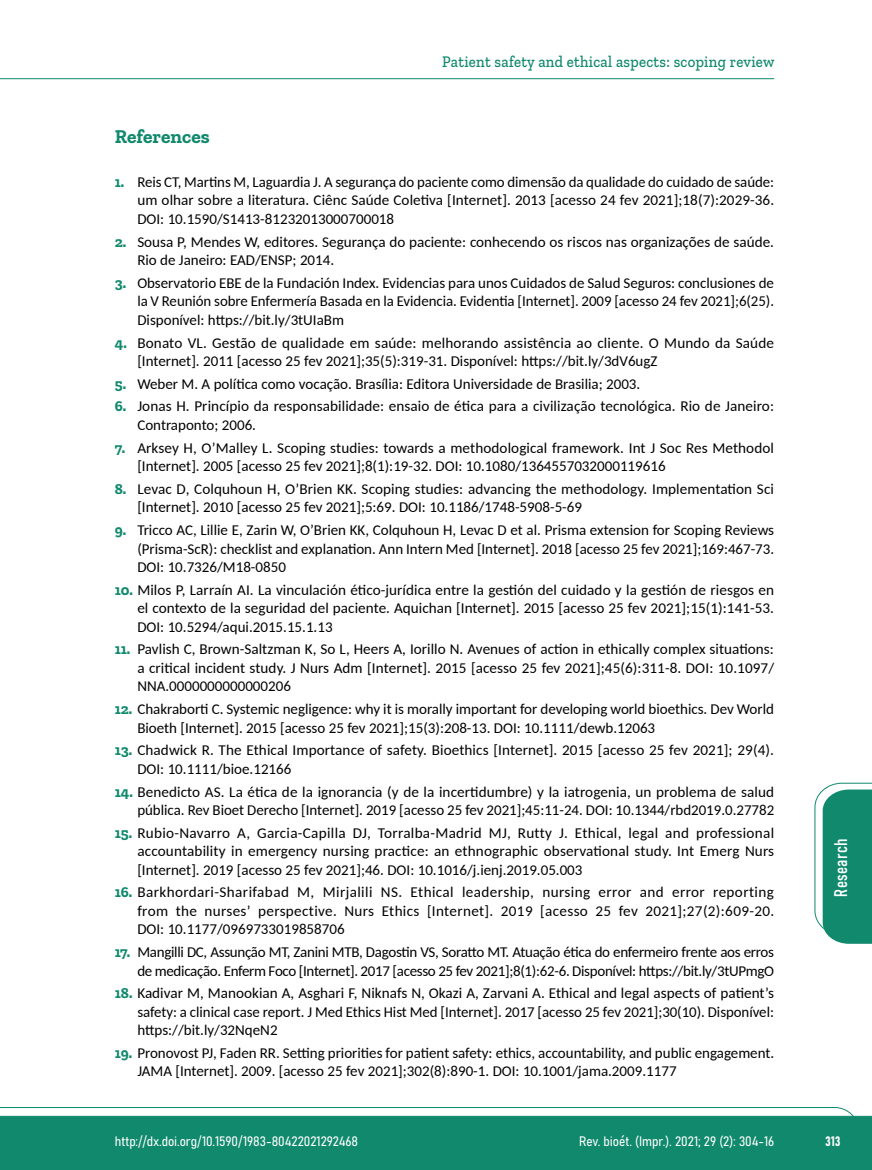
<style>
.page{position:relative;width:872px;height:1170px;background:#fff}
.page>*{position:absolute;margin:0;border:0;box-sizing:border-box;transform-origin:0 0}
.t1{font:700 19.5px "Zilla Slab";color:#10896d}
.t2{font:18px "Bahnschrift";letter-spacing:.02em;color:#fff}
.t3{font:500 16.5px "Zilla Slab";letter-spacing:.02em;color:#10896d;scale:.9 1}
.t4{font:15px/18.5px "Carlito";color:#000;text-align:justify}
.t5{font:15px/18.5px "Carlito";letter-spacing:-.02em;color:#000;text-align:right}
.t6{font:13.5px "Bahnschrift";color:#fff}
.s1{font-family:"Zilla Slab";font-weight:700;color:#10896d}
</style>
<div class="page">
<svg style="left:0;top:1107px;width:859px;height:62px;background:#2e977f"></svg>
<hr style="left:0;top:78px;width:774px;height:1px;background:#10896d">
<svg style="left:814px;top:782px;width:58px;height:161px"></svg>
<p class="t3" style="left:442px;top:53px;width:371px">Patient safety and ethical aspects: scoping review</p>
<h1 class="t1" style="left:115px;top:125px;width:96px">References</h1>
<p class="t4" style="left:137px;top:172px;width:638px;text-indent:-22px"><span class="s1">1.</span> Reis CT, Martins M, Laguardia J. A segurança do paciente como dimensão da qualidade do cuidado de saúde: um olhar sobre a literatura. Ciênc Saúde Coletiva [Internet]. 2013 [acesso 24 fev 2021];18(7):2029-36.<br>DOI: 10.1590/S1413-81232013000700018</p>
<p class="t4" style="left:137px;top:232px;width:638px;text-indent:-22px"><span class="s1">2.</span> Sousa P, Mendes W, editores. Segurança do paciente: conhecendo os riscos nas organizações de saúde.<br>Rio de Janeiro: EAD/ENSP; 2014.</p>
<p class="t4" style="left:137px;top:273px;width:638px;text-indent:-22px"><span class="s1">3.</span> Observatorio EBE de la Fundación Index. Evidencias para unos Cuidados de Salud Seguros: conclusiones de la V Reunión sobre Enfermería Basada en la Evidencia. Evidentia [Internet]. 2009 [acesso 24 fev 2021];6(25).<br>Disponível: https://bit.ly/3tUIaBm</p>
<p class="t4" style="left:137px;top:332px;width:638px;text-indent:-22px"><span class="s1">4.</span> Bonato VL. Gestão de qualidade em saúde: melhorando assistência ao cliente. O Mundo da Saúde [Internet]. 2011 [acesso 25 fev 2021];35(5):319-31. Disponível: https://bit.ly/3dV6ugZ</p>
<p class="t4" style="left:115px;top:374px;width:527px"><span class="s1">5.</span> Weber M. A política como vocação. Brasília: Editora Universidade de Brasilia; 2003.</p>
<p class="t4" style="left:137px;top:396px;width:638px;text-indent:-22px"><span class="s1">6.</span> Jonas H. Princípio da responsabilidade: ensaio de ética para a civilização tecnológica. Rio de Janeiro:<br>Contraponto; 2006.</p>
<p class="t4" style="left:137px;top:437px;width:638px;text-indent:-22px"><span class="s1">7.</span> Arksey H, O’Malley L. Scoping studies: towards a methodological framework. Int J Soc Res Methodol [Internet]. 2005 [acesso 25 fev 2021];8(1):19-32. DOI: 10.1080/1364557032000119616</p>
<p class="t4" style="left:137px;top:479px;width:638px;text-indent:-22px"><span class="s1">8.</span> Levac D, Colquhoun H, O’Brien KK. Scoping studies: advancing the methodology. Implementation Sci [Internet]. 2010 [acesso 25 fev 2021];5:69. DOI: 10.1186/1748-5908-5-69</p>
<p class="t4" style="left:137px;top:520px;width:638px;text-indent:-22px"><span class="s1">9.</span> Tricco AC, Lillie E, Zarin W, O’Brien KK, Colquhoun H, Levac D et al. Prisma extension for Scoping Reviews (Prisma-ScR): checklist and explanation. Ann Intern Med [Internet]. 2018 [acesso 25 fev 2021];169:467-73.<br>DOI: 10.7326/M18-0850</p>
<p class="t4" style="left:137px;top:579px;width:638px;text-indent:-22px"><span class="s1">10.</span> Milos P, Larraín AI. La vinculación ético-jurídica entre la gestión del cuidado y la gestión de riesgos en el contexto de la seguridad del paciente. Aquichan [Internet]. 2015 [acesso 25 fev 2021];15(1):141-53.<br>DOI: 10.5294/aqui.2015.15.1.13</p>
<p class="t4" style="left:137px;top:639px;width:638px;text-indent:-22px"><span class="s1">11.</span> Pavlish C, Brown-Saltzman K, So L, Heers A, Iorillo N. Avenues of action in ethically complex situations: a critical incident study. J Nurs Adm [Internet]. 2015 [acesso 25 fev 2021];45(6):311-8. DOI: 10.1097/ NNA.0000000000000206</p>
<p class="t4" style="left:137px;top:699px;width:638px;text-indent:-22px"><span class="s1">12.</span> Chakraborti C. Systemic negligence: why it is morally important for developing world bioethics. Dev World<br>Bioeth [Internet]. 2015 [acesso 25 fev 2021];15(3):208-13. DOI: 10.1111/dewb.12063</p>
<p class="t4" style="left:137px;top:740px;width:638px;text-indent:-22px"><span class="s1">13.</span> Chadwick R. The Ethical Importance of safety. Bioethics [Internet]. 2015 [acesso 25 fev 2021]; 29(4).<br>DOI: 10.1111/bioe.12166</p>
<p class="t4" style="left:115px;top:781px;width:661px;text-align:right"><span class="s1">14.</span> Benedicto AS. La ética de la ignorancia (y de la incertidumbre) y la iatrogenia, un problema de salud pública. Rev Bioet Derecho [Internet]. 2019 [acesso 25 fev 2021];45:11-24. DOI: 10.1344/rbd2019.0.27782</p>
<p class="t4" style="left:137px;top:822px;width:638px;text-indent:-22px"><span class="s1">15.</span> Rubio-Navarro A, Garcia-Capilla DJ, Torralba-Madrid MJ, Rutty J. Ethical, legal and professional accountability in emergency nursing practice: an ethnographic observational study. Int Emerg Nurs [Internet]. 2019 [acesso 25 fev 2021];46. DOI: 10.1016/j.ienj.2019.05.003</p>
<p class="t4" style="left:137px;top:882px;width:638px;text-indent:-22px"><span class="s1">16.</span> Barkhordari-Sharifabad M, Mirjalili NS. Ethical leadership, nursing error and error reporting from the nurses’ perspective. Nurs Ethics [Internet]. 2019 [acesso 25 fev 2021];27(2):609-20.<br>DOI: 10.1177/0969733019858706</p>
<p class="t5" style="left:115px;top:942px;width:661px"><span class="s1">17.</span> Mangilli DC, Assunção MT, Zanini MTB, Dagostin VS, Soratto MT. Atuação ética do enfermeiro frente aos erros de medicação. Enferm Foco [Internet]. 2017 [acesso 25 fev 2021];8(1):62-6. Disponível: https://bit.ly/3tUPmgO</p>
<p class="t4" style="left:137px;top:983px;width:638px;text-indent:-22px"><span class="s1">18.</span> Kadivar M, Manookian A, Asghari F, Niknafs N, Okazi A, Zarvani A. Ethical and legal aspects of patient’s safety: a clinical case report. J Med Ethics Hist Med [Internet]. 2017 [acesso 25 fev 2021];30(10). Disponível: https://bit.ly/32NqeN2</p>
<p class="t4" style="left:137px;top:1042px;width:638px;text-indent:-22px"><span class="s1">19.</span> Pronovost PJ, Faden RR. Setting priorities for patient safety: ethics, accountability, and public engagement.<br>JAMA [Internet]. 2009. [acesso 25 fev 2021];302(8):890-1. DOI: 10.1001/jama.2009.1177</p>
<p class="t2" style="left:827px;top:896px;width:59px;rotate:-90deg">Research</p>
<p class="t6" style="left:115px;top:1131px;width:245px">http://dx.doi.org/10.1590/1983-80422021292468</p>
<p class="t6" style="left:579px;top:1131px;width:196px">Rev. bioét. (Impr.). 2021; 29 (2): 304-16</p>
<p class="t6" style="left:825px;top:1130px;width:17px">313</p>
</div>
